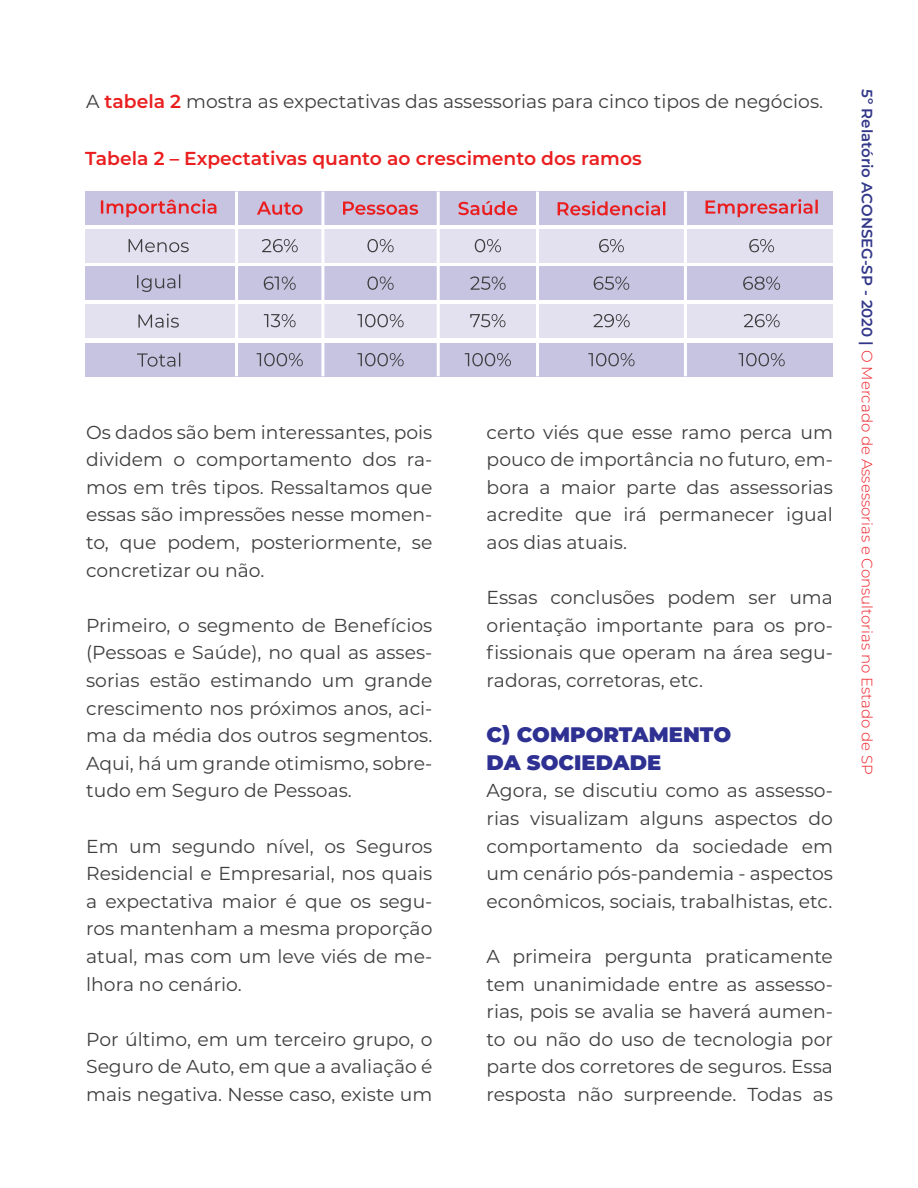
<style>
.page{position:relative;width:918px;height:1188px;background:#fff}
.page>*{position:absolute;margin:0;border:0;box-sizing:border-box;transform-origin:0 0}
.t1{font:900 21px/27.6px "Montserrat";color:#2e3192}
.t2{font:18.75px/27.6px "Montserrat";color:#3e3e3f;text-align:justify}
.t3{font:600 18.75px "Montserrat";color:#ea1e1f}
.t4{font:300 15px "Montserrat";color:#ee1c25}
.s1{font-weight:600;color:#ea1e1f}
.s2{font-weight:600;color:#323789}
</style>
<div class="page">
<div style="left:85px;top:192px;width:748px;height:33px;background:#c7c4e2"></div>
<div style="left:85px;top:267px;width:748px;height:33px;background:#c7c4e2"></div>
<div style="left:85px;top:343px;width:748px;height:33px;background:#c7c4e2"></div>
<div style="left:85px;top:229px;width:748px;height:33px;background:#e3e1f0"></div>
<div style="left:85px;top:304px;width:748px;height:33px;background:#e3e1f0"></div>
<svg style="left:137px;top:353px;width:43px;height:14px"></svg>
<svg style="left:138px;top:314px;width:41px;height:14px"></svg>
<svg style="left:137px;top:274px;width:43px;height:18px"></svg>
<svg style="left:129px;top:239px;width:60px;height:13px"></svg>
<svg style="left:101px;top:199px;width:115px;height:18px"></svg>
<svg style="left:257px;top:353px;width:46px;height:13px"></svg>
<svg style="left:264px;top:314px;width:32px;height:13px"></svg>
<svg style="left:264px;top:276px;width:32px;height:14px"></svg>
<svg style="left:262px;top:239px;width:36px;height:13px"></svg>
<svg style="left:257px;top:202px;width:46px;height:13px"></svg>
<svg style="left:367px;top:277px;width:27px;height:13px"></svg>
<svg style="left:367px;top:239px;width:27px;height:13px"></svg>
<svg style="left:357px;top:353px;width:47px;height:13px"></svg>
<svg style="left:357px;top:314px;width:47px;height:13px"></svg>
<svg style="left:343px;top:202px;width:75px;height:13px"></svg>
<svg style="left:465px;top:353px;width:46px;height:13px"></svg>
<svg style="left:470px;top:314px;width:36px;height:13px"></svg>
<svg style="left:470px;top:277px;width:36px;height:13px"></svg>
<svg style="left:475px;top:239px;width:26px;height:13px"></svg>
<svg style="left:458px;top:201px;width:59px;height:14px"></svg>
<svg style="left:588px;top:353px;width:47px;height:13px"></svg>
<svg style="left:593px;top:314px;width:37px;height:13px"></svg>
<svg style="left:594px;top:276px;width:35px;height:14px"></svg>
<svg style="left:599px;top:239px;width:25px;height:13px"></svg>
<svg style="left:558px;top:201px;width:107px;height:14px"></svg>
<svg style="left:739px;top:353px;width:46px;height:13px"></svg>
<svg style="left:744px;top:314px;width:36px;height:13px"></svg>
<svg style="left:743px;top:276px;width:37px;height:14px"></svg>
<svg style="left:749px;top:239px;width:25px;height:13px"></svg>
<svg style="left:706px;top:199px;width:112px;height:18px"></svg>
<hr style="left:235px;top:192px;width:3px;height:184px;background:#fff">
<hr style="left:321px;top:192px;width:3px;height:184px;background:#fff">
<hr style="left:437px;top:192px;width:3px;height:184px;background:#fff">
<hr style="left:536px;top:192px;width:3px;height:184px;background:#fff">
<hr style="left:684px;top:192px;width:3px;height:184px;background:#fff">
<p class="t2" style="left:86px;top:87px;width:739px">A <span class="s1">tabela 2</span> mostra as expectativas das assessorias para cinco tipos de negócios.</p>
<p class="t3" style="left:85px;top:145px;width:558px">Tabela 2 – Expectativas quanto ao crescimento dos ramos</p>
<p class="t2" style="left:86px;top:418px;width:348px">Os dados são bem interessantes, pois dividem o comportamento dos ra&shy;mos em três tipos. Ressaltamos que essas são impressões nesse momen&shy;to, que podem, posteriormente, se concretizar ou não.</p>
<p class="t2" style="left:86px;top:611px;width:348px">Primeiro, o segmento de Benefícios (Pessoas e Saúde), no qual as asses&shy;sorias estão estimando um grande crescimento nos próximos anos, aci&shy;ma da média dos outros segmentos.<br>Aqui, há um grande otimismo, sobre&shy;tudo em Seguro de Pessoas.</p>
<p class="t2" style="left:86px;top:832px;width:348px">Em um segundo nível, os Seguros Residencial e Empresarial, nos quais a expectativa maior é que os segu&shy;ros mantenham a mesma proporção atual, mas com um leve viés de me&shy;lhora no cenário.</p>
<p class="t2" style="left:86px;top:1025px;width:348px">Por último, em um terceiro grupo, o Seguro de Auto, em que a avaliação é mais negativa. Nesse caso, existe um</p>
<p class="t2" style="left:487px;top:418px;width:348px">certo viés que esse ramo perca um pouco de importância no futuro, em&shy;bora a maior parte das assessorias acredite que irá permanecer igual aos dias atuais.</p>
<p class="t2" style="left:487px;top:583px;width:348px">Essas conclusões podem ser uma orientação importante para os pro&shy;fissionais que operam na área segu&shy;radoras, corretoras, etc.</p>
<p class="t1" style="left:487px;top:720px;width:246px">C) COMPORTAMENTO<br>DA SOCIEDADE</p>
<p class="t2" style="left:487px;top:776px;width:348px">Agora, se discutiu como as assesso&shy;rias visualizam alguns aspectos do comportamento da sociedade em um cenário pós-pandemia - aspectos econômicos, sociais, trabalhistas, etc.</p>
<p class="t2" style="left:487px;top:942px;width:348px">A primeira pergunta praticamente tem unanimidade entre as assesso&shy;rias, pois se avalia se haverá aumen&shy;to ou não do uso de tecnologia por parte dos corretores de seguros. Essa resposta não surpreende. Todas as</p>
<p class="t4" style="left:877px;top:89px;width:687px;rotate:90deg"><span class="s2">5º Relatório ACONSEG-SP - 2020 |</span> O Mercado de Assessorias e Consultorias no Estado de SP</p>
</div>
